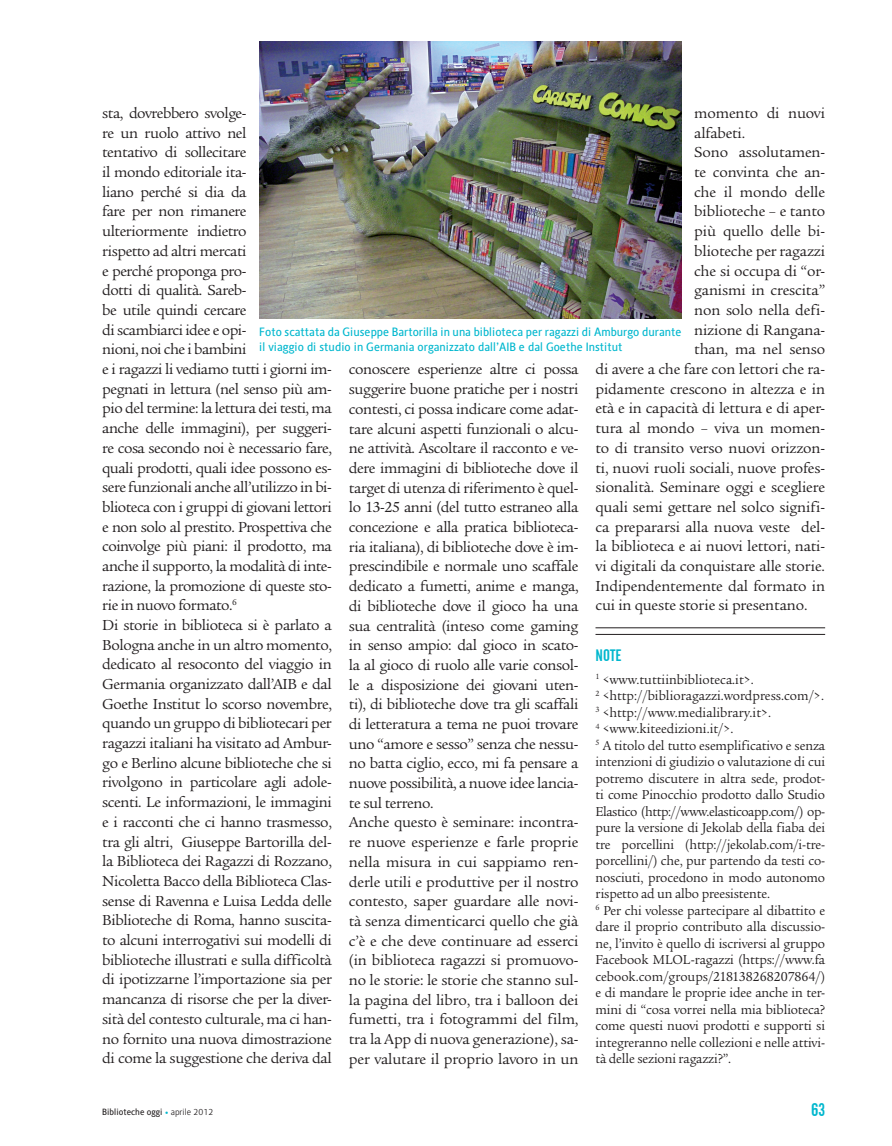
<style>
.page{position:relative;width:892px;height:1146px;background:#fff}
.page>*{position:absolute;margin:0;border:0;box-sizing:border-box;transform-origin:0 0}
.t1{font:18px "Alternate Gothic No 2 BT";color:#00b7ce}
.t2{font:16.5px "Alternate Gothic No 2 BT";color:#00b7ce}
.t3{font:15.75px/19.6px "Legacy Ser ITC";letter-spacing:-.025em;color:#231f20}
.t4{font:14.1px/16.5px "Legacy Ser ITC";letter-spacing:-.01em;color:#231f20;scale:.96 1}
.t5{font:12px/14.4px "Alber";color:#00b7ce}
.t6{font:9px "Alber";color:#231f20}
.s1{font-weight:700;font-style:italic;color:#00b7ce}
.s2{font-weight:300}
</style>
<div class="page">
<img style="left:259px;top:42px;width:422px;height:276px">
<hr style="left:595px;top:627px;width:230px;height:1px;background:#231f20">
<hr style="left:595px;top:634px;width:230px;height:1px;background:#231f20">
<p class="t3" style="left:102px;top:103px;width:231px">sta, dovrebbero svolge-<br>re un ruolo attivo nel<br>tentativo di sollecitare<br>il mondo editoriale ita-<br>liano perché si dia da<br>fare per non rimanere ulteriormente indietro<br>rispetto ad altri mercati<br>e perché proponga pro-<br>dotti di qualità. Sareb-<br>be utile quindi cercare<br>di scambiarci idee e opi-<br>nioni, noi che i bambini<br>e i ragazzi li vediamo tutti i giorni im&shy;pegnati in lettura (nel senso più am&shy;pio del termine: la lettura dei testi, ma anche delle immagini), per suggeri&shy;re cosa secondo noi è necessario fare, quali prodotti, quali idee possono es&shy;sere funzionali anche all’utilizzo in bi&shy;blioteca con i gruppi di giovani lettori e non solo al prestito. Prospettiva che coinvolge più piani: il prodotto, ma anche il supporto, la modalità di inte&shy;razione, la promozione di queste sto&shy;rie in nuovo formato.<sup>6<br></sup>Di storie in biblioteca si è parlato a Bologna anche in un altro momento, dedicato al resoconto del viaggio in Germania organizzato dall’AIB e dal Goethe Institut lo scorso novembre, quando un gruppo di bibliotecari per ragazzi italiani ha visitato ad Ambur&shy;go e Berlino alcune biblioteche che si rivolgono in particolare agli adole&shy;scenti. Le informazioni, le immagini e i racconti che ci hanno trasmesso, tra gli altri, Giuseppe Bartorilla del&shy;la Biblioteca dei Ragazzi di Rozzano, Nicoletta Bacco della Biblioteca Clas&shy;sense di Ravenna e Luisa Ledda delle Biblioteche di Roma, hanno suscita&shy;to alcuni interrogativi sui modelli di biblioteche illustrati e sulla difficoltà di ipotizzarne l’importazione sia per mancanza di risorse che per la diver&shy;sità del contesto culturale, ma ci han&shy;no fornito una nuova dimostrazione di come la suggestione che deriva dal</p>
<p class="t3" style="left:694px;top:103px;width:132px">momento di nuovi</p>
<p class="t3" style="left:694px;top:123px;width:53px">alfabeti.</p>
<p class="t3" style="left:694px;top:143px;width:132px">Sono assolutamen-</p>
<p class="t3" style="left:694px;top:162px;width:132px">te convinta che an-</p>
<p class="t3" style="left:694px;top:182px;width:132px">che il mondo delle</p>
<p class="t3" style="left:694px;top:202px;width:132px">biblioteche – e tanto</p>
<p class="t3" style="left:694px;top:221px;width:132px">più quello delle bi-</p>
<p class="t3" style="left:694px;top:241px;width:132px">blioteche per ragazzi</p>
<p class="t3" style="left:694px;top:261px;width:132px">che si occupa di “or-</p>
<p class="t3" style="left:694px;top:281px;width:132px">ganismi in crescita”</p>
<p class="t3" style="left:694px;top:300px;width:132px">non solo nella defi-</p>
<p class="t3" style="left:694px;top:320px;width:132px">nizione di Rangana-</p>
<p class="t3" style="left:694px;top:340px;width:132px">than, ma nel senso</p>
<p class="t3" style="left:595px;top:359px;width:231px">di avere a che fare con lettori che ra-</p>
<p class="t3" style="left:595px;top:379px;width:231px">pidamente crescono in altezza e in</p>
<p class="t3" style="left:595px;top:399px;width:231px">età e in capacità di lettura e di aper-</p>
<p class="t3" style="left:595px;top:418px;width:231px">tura al mondo – viva un momen-</p>
<p class="t3" style="left:595px;top:438px;width:231px">to di transito verso nuovi orizzon-</p>
<p class="t3" style="left:595px;top:458px;width:231px">ti, nuovi ruoli sociali, nuove profes-</p>
<p class="t3" style="left:595px;top:477px;width:231px">sionalità. Seminare oggi e scegliere</p>
<p class="t3" style="left:595px;top:497px;width:231px">quali semi gettare nel solco signifi-</p>
<p class="t3" style="left:595px;top:517px;width:231px">ca prepararsi alla nuova veste del-</p>
<p class="t3" style="left:595px;top:536px;width:231px">la biblioteca e ai nuovi lettori, nati-</p>
<p class="t3" style="left:595px;top:556px;width:231px">vi digitali da conquistare alle storie.</p>
<p class="t3" style="left:595px;top:576px;width:231px">Indipendentemente dal formato in</p>
<p class="t3" style="left:595px;top:596px;width:213px">cui in queste storie si presentano.</p>
<p class="t2" style="left:595px;top:646px;width:27px">Note</p>
<p class="t4" style="left:595px;top:671px;width:241px"><sup>1</sup> &lt;www.tuttiinbiblioteca.it&gt;.<br><sup>2</sup> &lt;http://biblioragazzi.wordpress.com/&gt;.<br><sup>3</sup> &lt;http://www.medialibrary.it&gt;.<br><sup>4</sup> &lt;www.kiteedizioni.it/&gt;.<br><sup>5</sup> A titolo del tutto esemplificativo e senza intenzioni di giudizio o valutazione di cui potremo discutere in altra sede, prodot&shy;ti come Pinocchio prodotto dallo Studio Elastico (http://www.elasticoapp.com/) op&shy;pure la versione di Jekolab della fiaba dei tre porcellini (http://jekolab.com/i-tre&shy;porcellini/) che, pur partendo da testi co&shy;nosciuti, procedono in modo autonomo rispetto ad un albo preesistente.<br><sup>6</sup> Per chi volesse partecipare al dibattito e dare il proprio contributo alla discussio&shy;ne, l’invito è quello di iscriversi al gruppo Facebook MLOL-ragazzi (https://www.fa cebook.com/groups/218138268207864/) e di mandare le proprie idee anche in ter&shy;mini di “cosa vorrei nella mia biblioteca? come questi nuovi prodotti e supporti si integreranno nelle collezioni e nelle attivi&shy;tà delle sezioni ragazzi?”.</p>
<p class="t5" style="left:259px;top:324px;width:424px">Foto scattata da Giuseppe Bartorilla in una biblioteca per ragazzi di Amburgo durante il viaggio di studio in Germania organizzato dall’AIB e dal Goethe Institut</p>
<p class="t3" style="left:349px;top:360px;width:231px">conoscere esperienze altre ci possa suggerire buone pratiche per i nostri contesti, ci possa indicare come adat&shy;tare alcuni aspetti funzionali o alcu&shy;ne attività. Ascoltare il racconto e ve&shy;dere immagini di biblioteche dove il target di utenza di riferimento è quel&shy;lo 13-25 anni (del tutto estraneo alla concezione e alla pratica biblioteca&shy;ria italiana), di biblioteche dove è im&shy;prescindibile e normale uno scaffale dedicato a fumetti, anime e manga, di biblioteche dove il gioco ha una sua centralità (inteso come gaming in senso ampio: dal gioco in scato&shy;la al gioco di ruolo alle varie consol&shy;le a disposizione dei giovani uten&shy;ti), di biblioteche dove tra gli scaffali di letteratura a tema ne puoi trovare uno “amore e sesso” senza che nessu&shy;no batta ciglio, ecco, mi fa pensare a nuove possibilità, a nuove idee lancia&shy;te sul terreno.<br>Anche questo è seminare: incontra&shy;re nuove esperienze e farle proprie nella misura in cui sappiamo ren&shy;derle utili e produttive per il nostro contesto, saper guardare alle novi&shy;tà senza dimenticarci quello che già c’è e che deve continuare ad esserci (in biblioteca ragazzi si promuovo&shy;no le storie: le storie che stanno sul&shy;la pagina del libro, tra i balloon dei fumetti, tra i fotogrammi del film, tra la App di nuova generazione), sa&shy;per valutare il proprio lavoro in un</p>
<p class="t6" style="left:102px;top:1106px;width:113px">Biblioteche oggi <span class="s1">•</span> <span class="s2">aprile 2012</span></p>
<p class="t1" style="left:811px;top:1099px;width:16px">63</p>
</div>
